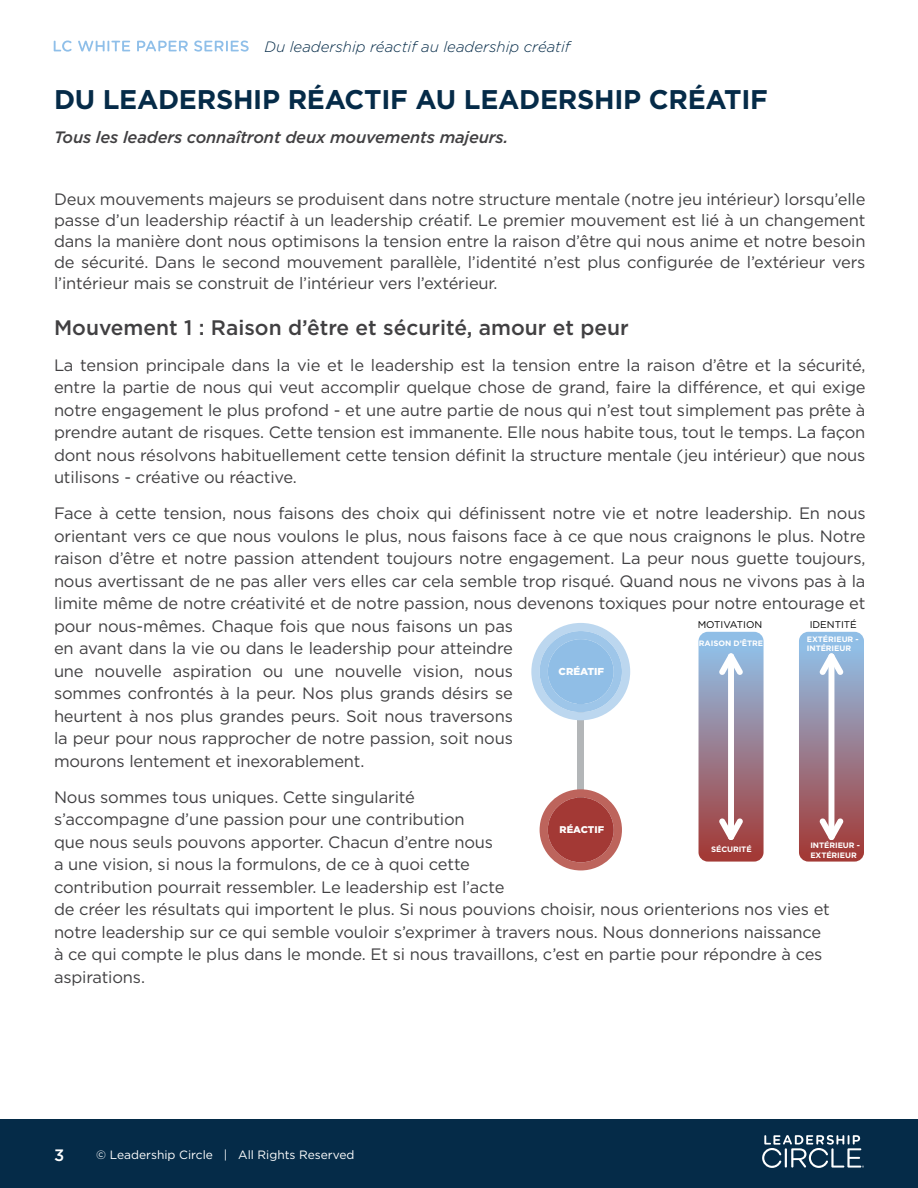
<style>
.page{position:relative;width:918px;height:1188px;background:#fff}
.page>*{position:absolute;margin:0;border:0;box-sizing:border-box;transform-origin:0 0}
.t1{font:700 27px "Gotham";letter-spacing:-.01em;color:#052b48}
.t2{font:500 21px "Gotham";color:#414042}
.t3{font:16.5px/22.5px "Gotham";letter-spacing:-.01em;color:#414042;text-align:justify}
.t4{font:italic 500 16.5px "Gotham";letter-spacing:-.01em;color:#414042}
.t5{font:500 16.5px "Gotham";color:#fff}
.t6{font:italic 300 15px "Gotham";color:#052b48}
.t7{font:12px "Gotham";color:#fff}
.t8{font:900 10.05px "Gotham";color:#fff}
.t9{font:9.75px "Gotham";color:#000}
.t10{font:900 9.75px "Gotham";color:#fff}
.t11{font:700 7.8px/9.3px "Gotham";letter-spacing:-.005em;color:#fff}
</style>
<div class="page">
<svg style="left:54px;top:41px;width:18px;height:11px"></svg>
<svg style="left:78px;top:41px;width:52px;height:11px"></svg>
<svg style="left:137px;top:41px;width:51px;height:10px"></svg>
<svg style="left:194px;top:41px;width:55px;height:11px"></svg>
<div style="left:0;top:1119px;width:918px;height:69px;background:#052b48"></div>
<svg style="left:762px;top:1135px;width:102px;height:33px"></svg>
<div style="left:577px;top:688px;width:7px;height:130px;background:#b3b6b8"></div>
<svg style="left:540px;top:789px;width:82px;height:81px"></svg>
<div style="left:548px;top:797px;width:66px;height:65px;background:#a33935;border-radius:50%"></div>
<svg style="left:531px;top:623px;width:99px;height:97px"></svg>
<div style="left:548px;top:639px;width:66px;height:65px;background:#90bee6;border-radius:50%"></div>
<svg style="left:799px;top:632px;width:65px;height:230px;background:#9c8295"></svg>
<div style="left:829px;top:653px;width:5px;height:187px;background:#fff;border-radius:3px"></div>
<svg style="left:699px;top:632px;width:65px;height:230px;background:#9d8395"></svg>
<div style="left:728px;top:653px;width:6px;height:187px;background:#fff;border-radius:3px"></div>
<p class="t6" style="left:265px;top:37px;width:307px">Du leadership réactif au leadership créatif</p>
<h1 class="t1" style="left:54px;top:81px;width:715px">DU LEADERSHIP RÉACTIF AU LEADERSHIP CRÉATIF</h1>
<p class="t4" style="left:54px;top:126px;width:456px">Tous les leaders connaîtront deux mouvements majeurs.</p>
<p class="t3" style="left:54px;top:189px;width:813px;line-height:21px">Deux mouvements majeurs se produisent dans notre structure mentale (notre jeu intérieur) lorsqu’elle passe d’un leadership réactif à un leadership créatif. Le premier mouvement est lié à un changement dans la manière dont nous optimisons la tension entre la raison d’être qui nous anime et notre besoin de sécurité. Dans le second mouvement parallèle, l’identité n’est plus configurée de l’extérieur vers l’intérieur mais se construit de l’intérieur vers l’extérieur.</p>
<p class="t2" style="left:54px;top:314px;width:576px">Mouvement 1 : Raison d’être et sécurité, amour et peur</p>
<p class="t3" style="left:54px;top:353px;width:813px">La tension principale dans la vie et le leadership est la tension entre la raison d’être et la sécurité, entre la partie de nous qui veut accomplir quelque chose de grand, faire la différence, et qui exige notre engagement le plus profond - et une autre partie de nous qui n’est tout simplement pas prête à prendre autant de risques. Cette tension est immanente. Elle nous habite tous, tout le temps. La façon dont nous résolvons habituellement cette tension définit la structure mentale (jeu intérieur) que nous utilisons - créative ou réactive.</p>
<p class="t3" style="left:54px;top:502px;width:813px;text-align:left">Face à cette tension, nous faisons des choix qui définissent notre vie et notre leadership. En nous orientant vers ce que nous voulons le plus, nous faisons face à ce que nous craignons le plus. Notre raison d’être et notre passion attendent toujours notre engagement. La peur nous guette toujours, nous avertissant de ne pas aller vers elles car cela semble trop risqué. Quand nous ne vivons pas à la limite même de notre créativité et de notre passion, nous devenons toxiques pour notre entourage et pour nous-mêmes. Chaque fois que nous faisons un pas<br>en avant dans la vie ou dans le leadership pour atteindre<br>une nouvelle aspiration ou une nouvelle vision, nous<br>sommes confrontés à la peur. Nos plus grands désirs se<br>heurtent à nos plus grandes peurs. Soit nous traversons<br>la peur pour nous rapprocher de notre passion, soit nous<br>mourons lentement et inexorablement.</p>
<p class="t3" style="left:54px;top:785px;width:777px;text-align:left">Nous sommes tous uniques. Cette singularité<br>s’accompagne d’une passion pour une contribution<br>que nous seuls pouvons apporter. Chacun d’entre nous<br>a une vision, si nous la formulons, de ce à quoi cette<br>contribution pourrait ressembler. Le leadership est l’acte<br>de créer les résultats qui importent le plus. Si nous pouvions choisir, nous orienterions nos vies et notre leadership sur ce qui semble vouloir s’exprimer à travers nous. Nous donnerions naissance à ce qui compte le plus dans le monde. Et si nous travaillons, c’est en partie pour répondre à ces aspirations.</p>
<p class="t9" style="left:698px;top:618px;width:66px">MOTIVATION</p>
<p class="t9" style="left:810px;top:618px;width:49px">IDENTITÉ</p>
<p class="t11" style="left:699px;top:638px;width:66px">RAISON D’ÊTRE</p>
<p class="t11" style="left:807px;top:634px;width:53px">EXTÉRIEUR -<br>INTÉRIEUR</p>
<p class="t8" style="left:559px;top:664px;width:47px">CRÉATIF</p>
<p class="t10" style="left:560px;top:823px;width:46px">RÉACTIF</p>
<p class="t11" style="left:711px;top:845px;width:42px">SÉCURITÉ</p>
<p class="t11" style="left:810px;top:841px;width:51px">INTÉRIEUR -<br>EXTÉRIEUR</p>
<p class="t5" style="left:54px;top:1144px;width:12px">3</p>
<p class="t7" style="left:96px;top:1147px;width:260px">© Leadership Circle | All Rights Reserved</p>
</div>
